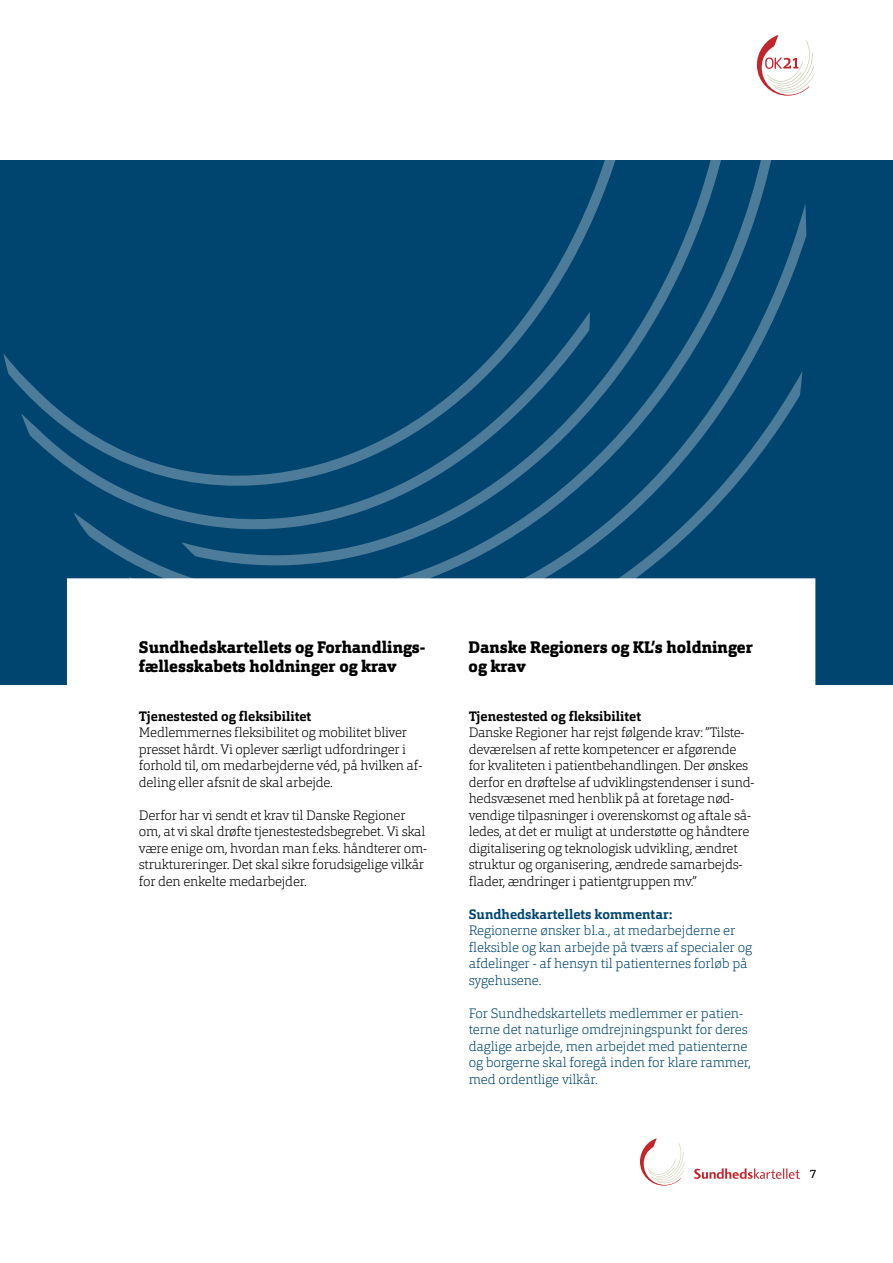
<style>
.page{position:relative;width:893px;height:1263px;background:#fff}
.page>*{position:absolute;margin:0;border:0;box-sizing:border-box;transform-origin:0 0}
.t1{font:800 16.5px/19.5px "Orgon Slab";color:#000}
.t2{font:200 13.5px/16.5px "Orgon Slab";letter-spacing:-.02em;color:#000}
.t3{font:200 13.5px/16.5px "Orgon Slab";letter-spacing:-.01em;color:#00456f}
.t4{font:700 13.5px "Orgon Slab";color:#000}
.t5{font:700 13.5px "Orgon Slab";color:#00456f}
.t6{font:12px "Orgon Slab";color:#000}
</style>
<div class="page">
<svg style="left:757px;top:35px;width:57px;height:61px"></svg>
<svg style="left:640px;top:1138px;width:44px;height:47px"></svg>
<svg style="left:694px;top:1168px;width:106px;height:11px"></svg>
<div style="left:0;top:161px;width:893px;height:524px;background:#00456f"></div>
<svg style="left:3px;top:161px;width:612px;height:335px"></svg>
<svg style="left:129px;top:203px;width:677px;height:375px"></svg>
<svg style="left:207px;top:371px;width:595px;height:207px"></svg>
<div style="left:67px;top:578px;width:748px;height:478px;background:#fff;border:2px solid #fff"></div>
<p class="t1" style="left:139px;top:637px;width:288px">Sundhedskartellets og Forhandlings&shy;fællesskabets holdninger og krav</p>
<p class="t1" style="left:469px;top:637px;width:286px">Danske Regioners og KL’s holdninger og krav</p>
<p class="t4" style="left:139px;top:707px;width:174px">Tjenestested og fleksibilitet</p>
<p class="t2" style="left:139px;top:724px;width:285px">Medlemmernes fleksibilitet og mobilitet bliver presset hårdt. Vi oplever særligt udfordringer i forhold til, om medarbejderne véd, på hvilken af&shy;deling eller afsnit de skal arbejde.</p>
<p class="t2" style="left:139px;top:807px;width:290px">Derfor har vi sendt et krav til Danske Regioner om, at vi skal drøfte tjenestestedsbegrebet. Vi skal være enige om, hvordan man f.eks. håndterer om&shy;struktureringer. Det skal sikre forudsigelige vilkår for den enkelte medarbejder.</p>
<p class="t4" style="left:469px;top:707px;width:174px">Tjenestested og fleksibilitet</p>
<p class="t2" style="left:469px;top:724px;width:287px">Danske Regioner har rejst følgende krav: ”Tilste&shy;deværelsen af rette kompetencer er afgørende for kvaliteten i patientbehandlingen. Der ønskes derfor en drøftelse af udviklingstendenser i sund&shy;hedsvæsenet med henblik på at foretage nød&shy;vendige tilpasninger i overenskomst og aftale så&shy;ledes, at det er muligt at understøtte og håndtere digitalisering og teknologisk udvikling, ændret struktur og organisering, ændrede samarbejds&shy;flader, ændringer i patientgruppen mv.”</p>
<p class="t5" style="left:469px;top:905px;width:205px">Sundhedskartellets kommentar:</p>
<p class="t3" style="left:469px;top:922px;width:285px">Regionerne ønsker bl.a., at medarbejderne er fleksible og kan arbejde på tværs af specialer og afdelinger - af hensyn til patienternes forløb på sygehusene.</p>
<p class="t3" style="left:469px;top:1004px;width:284px">For Sundhedskartellets medlemmer er patien&shy;terne det naturlige omdrejningspunkt for deres daglige arbejde, men arbejdet med patienterne og borgerne skal foregå inden for klare rammer, med ordentlige vilkår.</p>
<p class="t6" style="left:810px;top:1166px;width:8px">7</p>
</div>
